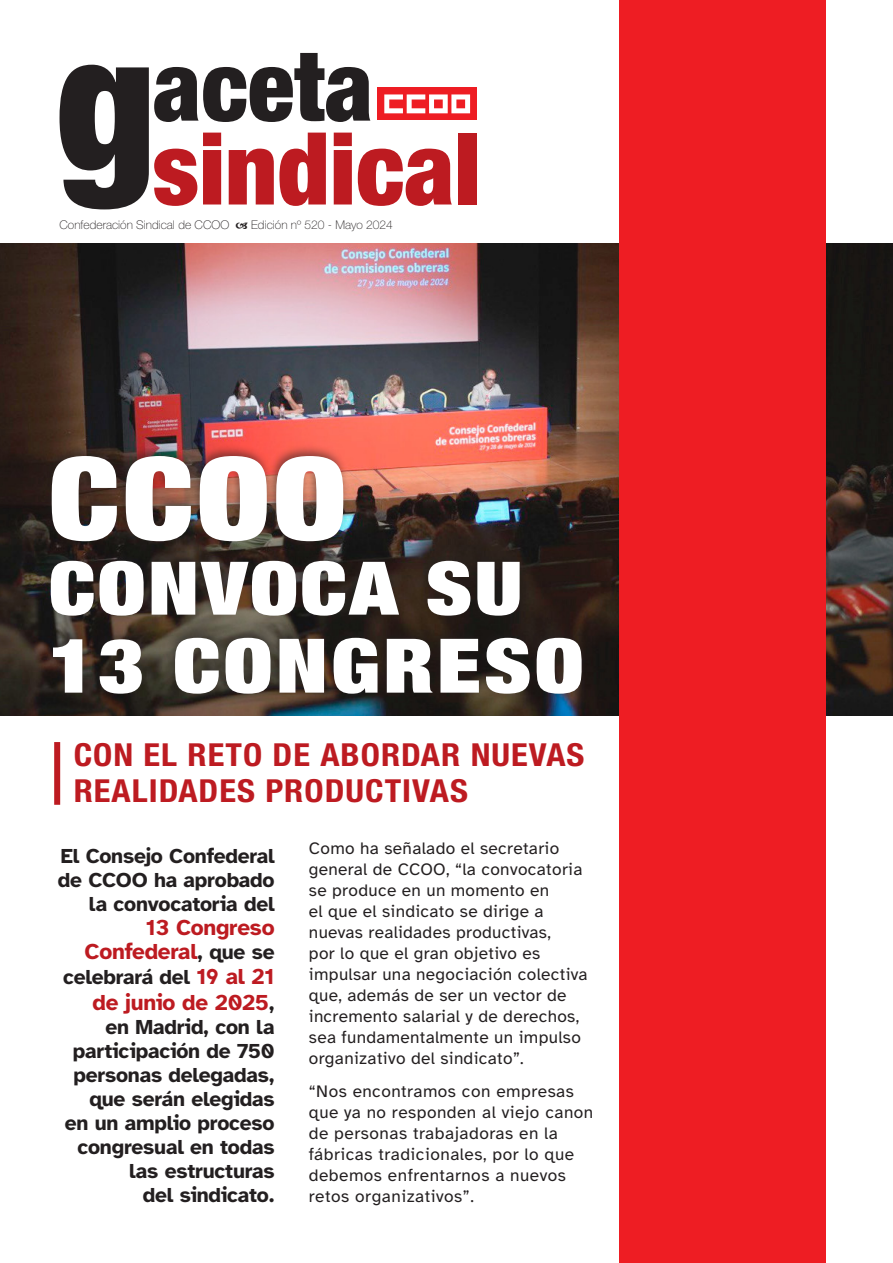
<style>
.page{position:relative;width:893px;height:1263px;background:#fff}
.page>*{position:absolute;margin:0;border:0;box-sizing:border-box;transform-origin:0 0}
.t1{font:900 expanded 114.9px "Helvetica Neue";color:#fff;scale:1.14 1}
.t2{font:900 expanded 75.3px "Helvetica Neue";letter-spacing:.04em;color:#fff;scale:1.16 1}
.t3{font:900 expanded 73.95px "Helvetica Neue";letter-spacing:.03em;color:#fff;scale:1.16 1}
.Entradillas{font:700 condensed 31.8px/36px "Helvetica Neue LT Std";letter-spacing:.03em;color:#bd1b21;scale:1.09 1}
.t4{font:700 22.5px/24px "Atkinson Hyperlegible";letter-spacing:-.01em;color:#bd1b21;text-align:right}
.t5{font:700 21px/24px "Atkinson Hyperlegible";letter-spacing:-.01em;color:#231f20;text-align:right}
.t6{font:17.25px/21px "Atkinson Hyperlegible";letter-spacing:.02em;color:#231f20}
.t7{font:100 12px "Helvetica Neue LT Std";color:#231f20}
.s1{font-size:21px;color:#231f20}
.s2{font-size:22.5px;color:#bd1b21}
</style>
<div class="page">
<img style="left:0;top:243px;width:893px;height:472px">
<div style="left:377px;top:87px;width:100px;height:33px;background:#ee1d23"></div>
<svg style="left:60px;top:53px;width:410px;height:156px"></svg>
<div style="left:458px;top:133px;width:19px;height:71px;background:#bd1b21"></div>
<div style="left:619px;top:0;width:207px;height:1263px;background:#ee1d23"></div>
<div style="left:41px;top:444px;width:547px;height:254px;background:#231f20;opacity:.51"></div>
<div style="left:54px;top:742px;width:6px;height:63px;background:#bd1b21"></div>
<p class="t7" style="left:60px;top:218px;width:171px">Confederación Sindical de CCOO</p>
<p class="t7" style="left:251px;top:218px;width:143px">Edición nº 520 - Mayo 2024</p>
<p class="t1" style="left:49px;top:425px;width:262px">CCOO</p>
<p class="t3" style="left:49px;top:541px;width:410px">CONVOCA SU</p>
<p class="t2" style="left:49px;top:618px;width:462px">13 CONGRESO</p>
<p class="Entradillas" style="left:74px;top:736px;width:470px">CON EL RETO DE ABORDAR NUEVAS<br>REALIDADES PRODUCTIVAS</p>
<p class="t5" style="left:61px;top:844px;width:215px">El Consejo Confederal</p>
<p class="t5" style="left:58px;top:868px;width:218px">de CCOO ha aprobado</p>
<p class="t5" style="left:89px;top:892px;width:187px">la convocatoria del</p>
<p class="t4" style="left:85px;top:915px;width:191px">13 Congreso<br>Confederal<span class="s1">, que se</span></p>
<p class="t5" style="left:63px;top:965px;width:213px">celebrará del <span class="s2">19 al 21</span></p>
<p class="t4" style="left:93px;top:990px;width:184px">de junio de 2025<span class="s1">,</span></p>
<p class="t5" style="left:65px;top:1015px;width:211px">en Madrid, con la participación de 750 personas delegadas, que serán elegidas en un amplio proceso congresual en todas</p>
<p class="t5" style="left:129px;top:1159px;width:147px">las estructuras</p>
<p class="t5" style="left:143px;top:1183px;width:133px">del sindicato.</p>
<p class="t6" style="left:309px;top:838px;width:280px">Como ha señalado el secretario general de CCOO, “la convocatoria se produce en un momento en<br>el que el sindicato se dirige a nuevas realidades productivas,<br>por lo que el gran objetivo es impulsar una negociación colectiva que, además de ser un vector de incremento salarial y de derechos, sea fundamentalmente un impulso organizativo del sindicato”.</p>
<p class="t6" style="left:309px;top:1081px;width:286px">“Nos encontramos con empresas que ya no responden al viejo canon de personas trabajadoras en la fábricas tradicionales, por lo que debemos enfrentarnos a nuevos retos organizativos”.</p>
</div>
